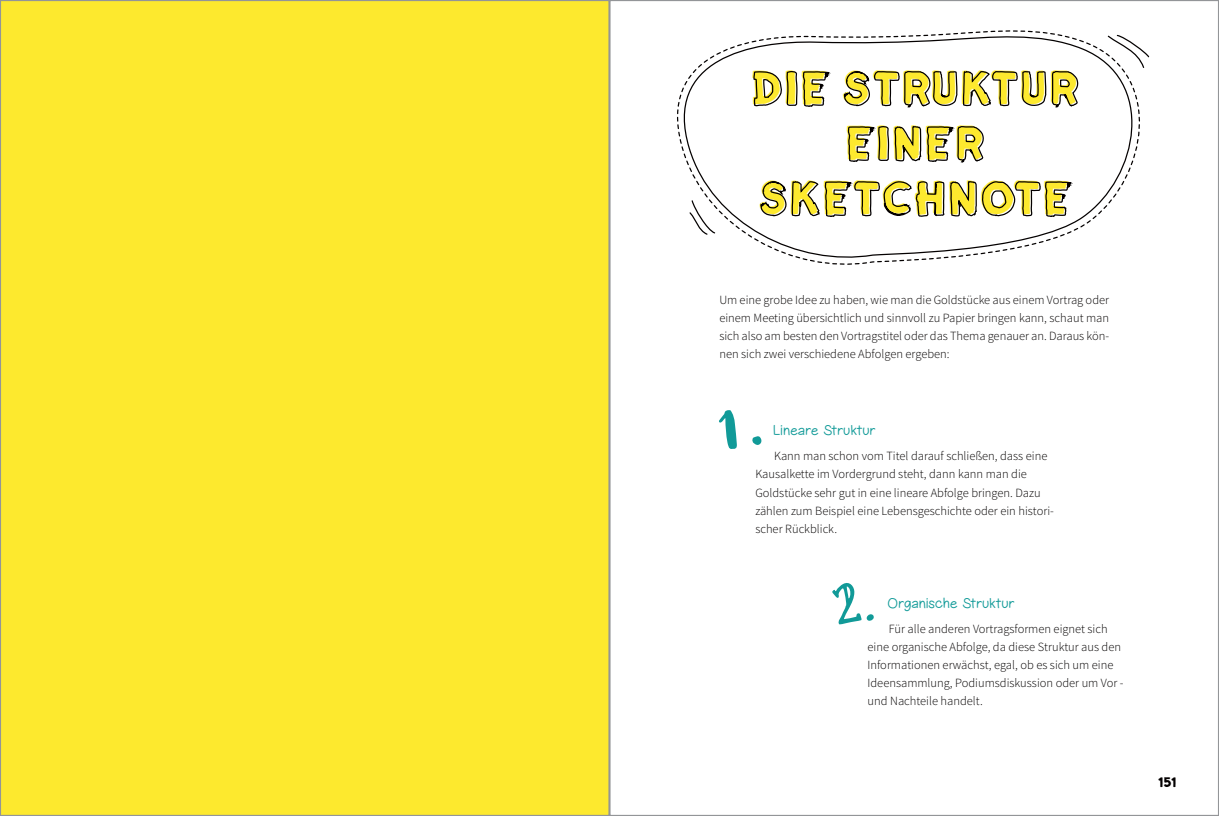
<style>
.page{position:relative;width:1219px;height:816px;background:#fff}
.page>*{position:absolute;margin:0;border:0;box-sizing:border-box;transform-origin:0 0}
.t1{font:82.5px "Matilda";color:#119a98}
.t2{font:47.5px/55px "Graun";letter-spacing:.04em;color:#fde92e;text-align:center}
.t3{font:300 13.75px "Gel Pen Upright";letter-spacing:.035em;color:#119a98}
.t4{font:13.75px "Graun";color:#040000}
.t5{font:300 12.5px/18.1px "Source Sans Pro";color:#040000}
</style>
<div class="page">
<div style="left:0;top:0;width:609px;height:815px;background:#fde92e"></div>
<svg style="left:609px;top:0;width:610px;height:815px"></svg>
<svg style="left:717px;top:409px;width:21px;height:41px"></svg>
<svg style="left:831px;top:579px;width:44px;height:45px"></svg>
<h2 class="t2" style="left:750px;top:60px;width:330px">DIE STRUKTUR<br>EINER<br>SKETCHNOTE</h2>
<p class="t5" style="left:719px;top:291px;width:391px;text-align:justify">Um eine grobe Idee zu haben, wie man die Goldstücke aus einem Vortrag oder einem Meeting übersichtlich und sinnvoll zu Papier bringen kann, schaut man sich also am besten den Vortragstitel oder das Thema genauer an. Daraus kön&shy;nen sich zwei verschiedene Abfolgen ergeben:</p>
<p class="t3" style="left:773px;top:421px;width:104px">Lineare Struktur</p>
<p class="t5" style="left:755px;top:448px;width:300px;text-indent:19px">Kann man schon vom Titel darauf schließen, dass eine Kausalkette im Vordergrund steht, dann kann man die Goldstücke sehr gut in eine lineare Abfolge bringen. Dazu zählen zum Beispiel eine Lebensgeschichte oder ein histori&shy;scher Rückblick.</p>
<h1 class="t1" style="left:752px;top:366px;width:11px">.</h1>
<p class="t3" style="left:888px;top:593px;width:128px">Organische Struktur</p>
<p class="t5" style="left:868px;top:620px;width:258px;text-indent:21px">Für alle anderen Vortragsformen eignet sich eine organische Abfolge, da diese Struktur aus den Informationen erwächst, egal, ob es sich um eine Ideensammlung, Podiumsdiskussion oder um Vor - und Nachteile handelt.</p>
<p class="t4" style="left:1158px;top:774px;width:19px">151</p>
</div>
